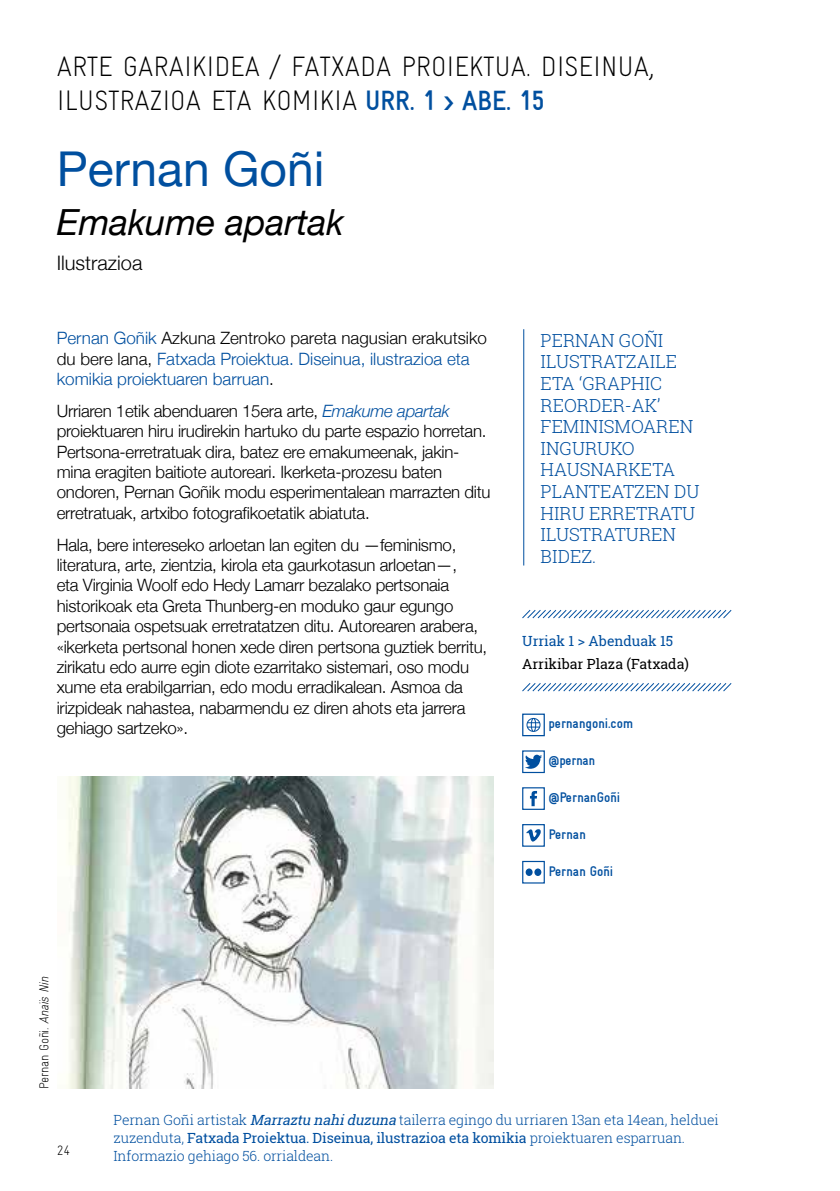
<style>
.page{position:relative;width:840px;height:1191px;background:#fff}
.page>*{position:absolute;margin:0;border:0;box-sizing:border-box;transform-origin:0 0}
.t1{font:48px "Helvetica Neue";color:#004f9f}
.t2{font:italic 36px "Helvetica Neue";color:#000}
.t3{font:28px/33.6px "Alhondiga Bilbao Light Condensed L";color:#000}
.t4{font:300 20px "Helvetica Neue";color:#000}
.t5{font:300 18px/21.6px "Roboto Slab";color:#004f9f}
.t6{font:300 17px/20.4px "Helvetica Neue";letter-spacing:-.015em;color:#000}
.t7{font:300 17px/20.4px "Helvetica Neue";color:#004f9f}
.t8{font:300 14px/18px "Roboto Slab";letter-spacing:-.01em;color:#004f9f}
.t9{font:700 condensed 14px "Alhondiga Bilbao";color:#004f9f}
.t10{font:14px "Roboto Slab";color:#000}
.t11{font:14px "Roboto Slab";color:#004f9f}
.t12{font:13.6px "Alhondiga Bilbao Light Condensed L";color:#000}
.t13{font:13px "Alhondiga Bilbao Light Condensed L";letter-spacing:-.03em;color:#000}
.s1{font-family:"Alhondiga Bilbao";font-weight:700;font-stretch:condensed;color:#004f9f}
.s2{color:#000}
.s3{font-style:italic;color:#004f9f}
.s4{font-style:italic}
.s5{font-weight:400;font-style:italic}
.s6{font-weight:400}
</style>
<div class="page">
<img style="left:66px;top:776px;width:427px;height:313px">
<svg style="left:522px;top:610px;width:209px;height:8px"></svg>
<svg style="left:522px;top:683px;width:209px;height:8px"></svg>
<div style="left:522px;top:713px;width:22px;height:23px;border:1px solid #004f9f"></div>
<svg style="left:526px;top:718px;width:14px;height:14px"></svg>
<div style="left:522px;top:750px;width:22px;height:23px;border:1px solid #004f9f"></div>
<svg style="left:525px;top:754px;width:17px;height:14px"></svg>
<div style="left:522px;top:787px;width:22px;height:23px;border:1px solid #004f9f"></div>
<svg style="left:529px;top:791px;width:7px;height:15px"></svg>
<div style="left:522px;top:824px;width:22px;height:22px;border:1px solid #004f9f"></div>
<svg style="left:526px;top:829px;width:14px;height:12px"></svg>
<div style="left:522px;top:861px;width:22px;height:22px;border:1px solid #004f9f"></div>
<div style="left:525px;top:868px;width:7px;height:8px;background:#004f9f;border-radius:50%"></div>
<div style="left:534px;top:868px;width:7px;height:8px;background:#004f9f;border-radius:50%"></div>
<hr style="left:523px;top:329px;width:1px;height:236px;background:#004f9f">
<h3 class="t3" style="left:57px;top:50px;width:599px">ARTE GARAIKIDEA / FATXADA PROIEKTUA. DISEINUA,<br>ILUSTRAZIOA ETA KOMIKIA <span class="s1">URR. 1 &gt; ABE. 15</span></h3>
<h1 class="t1" style="left:57px;top:134px;width:269px">Pernan Goñi</h1>
<h2 class="t2" style="left:57px;top:196px;width:288px">Emakume apartak</h2>
<p class="t4" style="left:57px;top:247px;width:87px">Ilustrazioa</p>
<p class="t7" style="left:57px;top:327px;width:431px">Pernan Goñik <span class="s2">Azkuna Zentroko pareta nagusian erakutsiko du bere lana,</span> Fatxada Proiektua. Diseinua, ilustrazioa eta komikia proiektuaren barruan<span class="s2">.</span></p>
<p class="t6" style="left:57px;top:399px;width:435px">Urriaren 1etik abenduaren 15era arte, <span class="s3">Emakume apartak </span>proiektuaren hiru irudirekin hartuko du parte espazio horretan.<br>Pertsona-erretratuak dira, batez ere emakumeenak, jakin&shy;mina eragiten baitiote autoreari. Ikerketa-prozesu baten ondoren, Pernan Goñik modu esperimentalean marrazten ditu erretratuak, artxibo fotografikoetatik abiatuta.</p>
<p class="t6" style="left:57px;top:533px;width:432px">Hala, bere intereseko arloetan lan egiten du —feminismo, literatura, arte, zientzia, kirola eta gaurkotasun arloetan—,<br>eta Virginia Woolf edo Hedy Lamarr bezalako pertsonaia historikoak eta Greta Thunberg-en moduko gaur egungo pertsonaia ospetsuak erretratatzen ditu. Autorearen arabera, «ikerketa pertsonal honen xede diren pertsona guztiek berritu, zirikatu edo aurre egin diote ezarritako sistemari, oso modu xume eta erabilgarrian, edo modu erradikalean. Asmoa da irizpideak nahastea, nabarmendu ez diren ahots eta jarrera gehiago sartzeko».</p>
<p class="t5" style="left:540px;top:329px;width:160px">PERNAN GOÑI<br>ILUSTRATZAILE<br>ETA ‘GRAPHIC<br>REORDER-AK’<br>FEMINISMOAREN<br>INGURUKO<br>HAUSNARKETA<br>PLANTEATZEN DU<br>HIRU ERRETRATU<br>ILUSTRATUREN<br>BIDEZ.</p>
<p class="t11" style="left:522px;top:632px;width:152px">Urriak 1 &gt; Abenduak 15</p>
<p class="t10" style="left:522px;top:654px;width:168px">Arrikibar Plaza (Fatxada)</p>
<p class="t9" style="left:548px;top:715px;width:86px">pernangoni.com</p>
<p class="t9" style="left:548px;top:752px;width:48px">@pernan</p>
<p class="t9" style="left:548px;top:789px;width:73px">@PernanGoñi</p>
<p class="t9" style="left:548px;top:826px;width:38px">Pernan</p>
<p class="t9" style="left:548px;top:863px;width:66px">Pernan Goñi</p>
<p class="t13" style="left:37px;top:1089px;width:117px;rotate:-90deg">Pernan Goñi<span class="s4">. Anaïs Nin</span></p>
<p class="t12" style="left:57px;top:1142px;width:15px">24</p>
<p class="t8" style="left:113px;top:1110px;width:606px">Pernan Goñi artistak <span class="s5">Marraztu nahiduzuna</span>tailerra egingo du urriaren 13an eta 14ean, helduei zuzenduta, <span class="s6">Fatxada Proiektua. Diseinua, ilustrazioa eta komikia</span> proiektuaren esparruan.<br>Informazio gehiago 56. orrialdean.</p>
</div>
